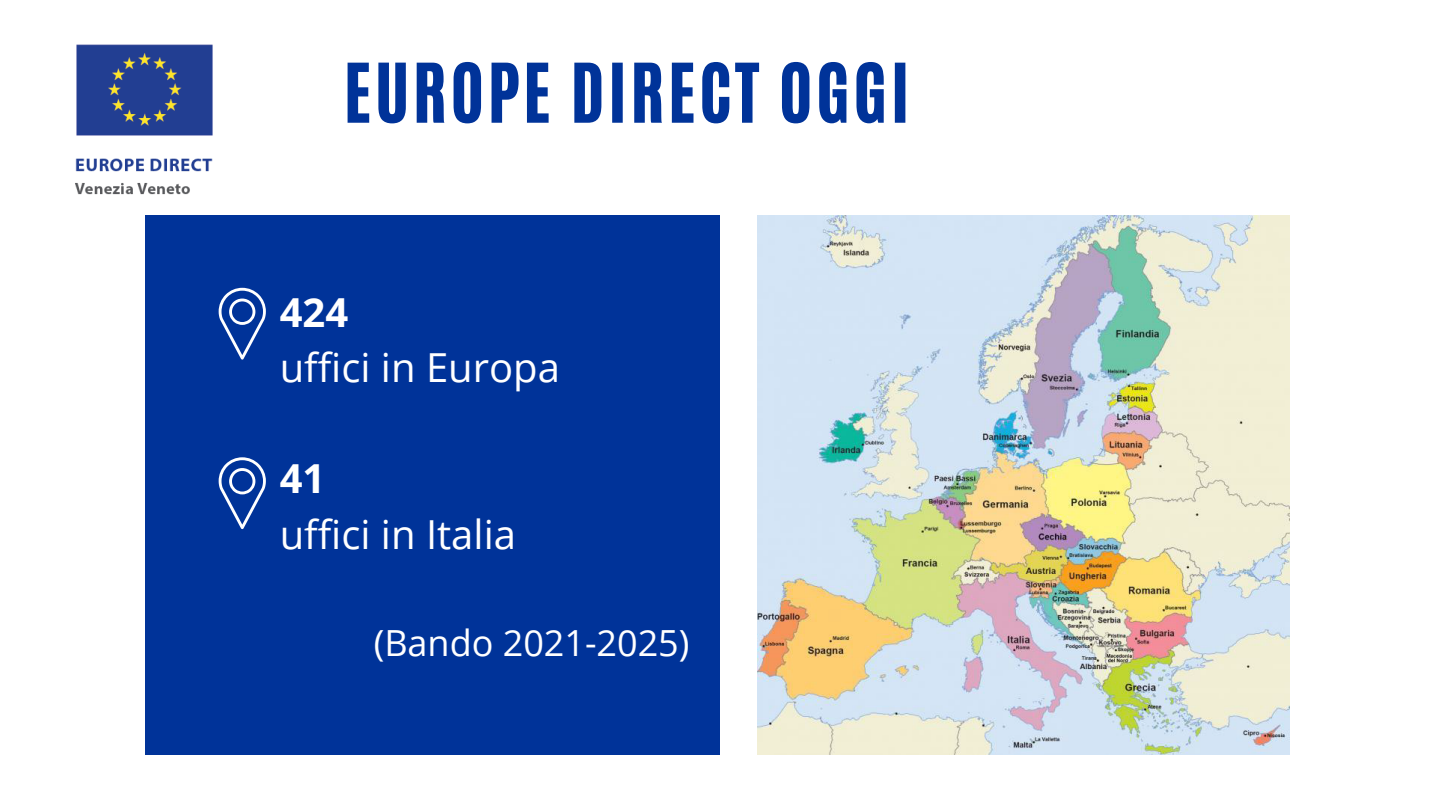
<style>
.page{position:relative;width:1440px;height:810px;background:#fff}
.page>*{position:absolute;margin:0;border:0;box-sizing:border-box;transform-origin:0 0}
.t1{font:68px "CA Generated";letter-spacing:.06em;color:#039}
.t2{font:40px "Open Sans";color:#fff}
.t3{font:700 40px "Open Sans";color:#fff}
.t4{font:36px "Open Sans";color:#fff}
</style>
<div class="page">
<div style="left:146px;top:215px;width:574px;height:540px;background:#039"></div>
<img style="left:75px;top:44px;width:138px;height:195px">
<img style="left:757px;top:215px;width:532px;height:540px">
<svg style="left:219px;top:288px;width:47px;height:72px"></svg>
<svg style="left:219px;top:457px;width:47px;height:72px"></svg>
<h1 class="t1" style="left:344px;top:44px;width:567px">EUROPE DIRECT OGGI</h1>
<p class="t3" style="left:280px;top:284px;width:70px">424</p>
<p class="t2" style="left:280px;top:339px;width:282px">uffici in Europa</p>
<p class="t3" style="left:280px;top:450px;width:47px">41</p>
<p class="t2" style="left:280px;top:506px;width:238px">uffici in Italia</p>
<p class="t4" style="left:374px;top:617px;width:317px">(Bando 2021-2025)</p>
</div>
